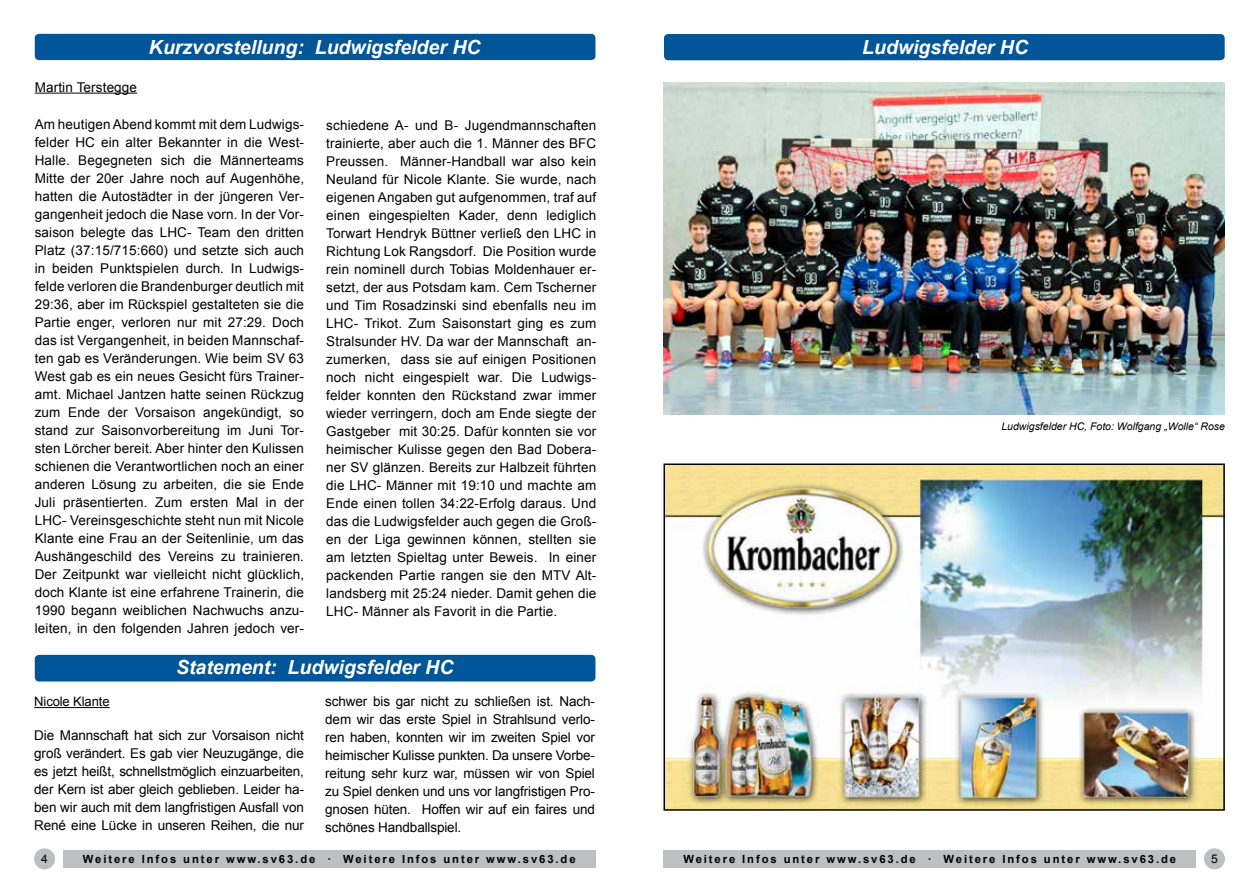
<style>
.page{position:relative;width:1259px;height:893px;background:#fff}
.page>*{position:absolute;margin:0;border:0;box-sizing:border-box;transform-origin:0 0}
.t1{font:italic 700 19.5px "Arial";color:#fff}
.t2{font:13.5px/18px "Arial";letter-spacing:.01em;color:#000;text-align:justify}
.t3{font:13.05px "Arial";letter-spacing:-.01em;color:#000}
.t4{font:12px "Arial";color:#000}
.t5{font:700 11.25px "Arial";letter-spacing:.17em;color:#000}
.t6{font:italic 10.5px "Arial";color:#000}
</style>
<div class="page">
<div style="left:63px;top:850px;width:532px;height:17px;background:#bdbfc0"></div>
<div style="left:663px;top:850px;width:533px;height:17px;background:#bdbfc0"></div>
<div style="left:34px;top:848px;width:21px;height:21px;background:#bdbfc0;border-radius:50%"></div>
<div style="left:1204px;top:848px;width:21px;height:21px;background:#bdbfc0;border-radius:50%"></div>
<div style="left:35px;top:34px;width:560px;height:26px;background:#005699;border-radius:4px"></div>
<div style="left:35px;top:655px;width:560px;height:26px;background:#005699;border-radius:4px"></div>
<hr style="left:35px;top:93px;width:102px;height:1px;background:#000">
<hr style="left:34px;top:707px;width:76px;height:1px;background:#000">
<div style="left:664px;top:34px;width:560px;height:26px;background:#005699;border-radius:4px"></div>
<img style="left:663px;top:82px;width:562px;height:332px">
<img style="left:666px;top:466px;width:555px;height:342px">
<div style="left:663px;top:463px;width:561px;height:348px;border:2px solid #000"></div>
<h1 class="t1" style="left:149px;top:35px;width:333px">Kurzvorstellung: Ludwigsfelder HC</h1>
<p class="t2" style="left:35px;top:78px;width:104px">Martin Terstegge</p>
<p class="t2" style="left:35px;top:116px;width:271px">Am heutigen Abend kommt mit dem Ludwigs&shy;felder HC ein alter Bekannter in die West-Halle. Begegneten sich die Männerteams Mitte der 20er Jahre noch auf Augenhöhe, hatten die Autostädter in der jüngeren Ver&shy;gangenheit jedoch die Nase vorn. In der Vor&shy;saison belegte das LHC- Team den dritten Platz (37:15/715:660) und setzte sich auch in beiden Punktspielen durch. In Ludwigs&shy;felde verloren die Brandenburger deutlich mit 29:36, aber im Rückspiel gestalteten sie die Partie enger, verloren nur mit 27:29. Doch das ist Vergangenheit, in beiden Mannschaf&shy;ten gab es Veränderungen. Wie beim SV 63<br>West gab es ein neues Gesicht fürs Trainer&shy;amt. Michael Jantzen hatte seinen Rückzug zum Ende der Vorsaison angekündigt, so stand zur Saisonvorbereitung im Juni Tor&shy;sten Lörcher bereit. Aber hinter den Kulissen schienen die Verantwortlichen noch an einer anderen Lösung zu arbeiten, die sie Ende Juli präsentierten. Zum ersten Mal in der LHC- Vereinsgeschichte steht nun mit Nicole Klante eine Frau an der Seitenlinie, um das Aushängeschild des Vereins zu trainieren.<br>Der Zeitpunkt war vielleicht nicht glücklich, doch Klante ist eine erfahrene Trainerin, die 1990 begann weiblichen Nachwuchs anzu&shy;leiten, in den folgenden Jahren jedoch ver-</p>
<p class="t2" style="left:326px;top:116px;width:272px">schiedene A- und B- Jugendmannschaften trainierte, aber auch die 1. Männer des BFC Preussen. Männer-Handball war also kein Neuland für Nicole Klante. Sie wurde, nach eigenen Angaben gut aufgenommen, traf auf einen eingespielten Kader, denn lediglich Torwart Hendryk Büttner verließ den LHC in Richtung Lok Rangsdorf. Die Position wurde rein nominell durch Tobias Moldenhauer er&shy;setzt, der aus Potsdam kam. Cem Tscherner und Tim Rosadzinski sind ebenfalls neu im LHC- Trikot. Zum Saisonstart ging es zum Stralsunder HV. Da war der Mannschaft an&shy;zumerken, dass sie auf einigen Positionen noch nicht eingespielt war. Die Ludwigs&shy;felder konnten den Rückstand zwar immer wieder verringern, doch am Ende siegte der Gastgeber mit 30:25. Dafür konnten sie vor heimischer Kulisse gegen den Bad Dobera&shy;ner SV glänzen. Bereits zur Halbzeit führten die LHC- Männer mit 19:10 und machte am Ende einen tollen 34:22-Erfolg daraus. Und das die Ludwigsfelder auch gegen die Groß&shy;en der Liga gewinnen können, stellten sie am letzten Spieltag unter Beweis. In einer packenden Partie rangen sie den MTV Alt&shy;landsberg mit 25:24 nieder. Damit gehen die LHC- Männer als Favorit in die Partie.</p>
<h1 class="t1" style="left:176px;top:655px;width:279px">Statement: Ludwigsfelder HC</h1>
<p class="t3" style="left:34px;top:693px;width:77px">Nicole Klante</p>
<p class="t2" style="left:34px;top:726px;width:271px">Die Mannschaft hat sich zur Vorsaison nicht groß verändert. Es gab vier Neuzugänge, die es jetzt heißt, schnellstmöglich einzuarbeiten, der Kern ist aber gleich geblieben. Leider ha&shy;ben wir auch mit dem langfristigen Ausfall von René eine Lücke in unseren Reihen, die nur</p>
<p class="t2" style="left:325px;top:693px;width:271px">schwer bis gar nicht zu schließen ist. Nach&shy;dem wir das erste Spiel in Strahlsund verlo&shy;ren haben, konnten wir im zweiten Spiel vor heimischer Kulisse punkten. Da unsere Vorbe&shy;reitung sehr kurz war, müssen wir von Spiel zu Spiel denken und uns vor langfristigen Pro&shy;gnosen hüten. Hoffen wir auf ein faires und schönes Handballspiel.</p>
<h1 class="t1" style="left:862px;top:34px;width:167px">Ludwigsfelder HC</h1>
<p class="t6" style="left:1001px;top:420px;width:225px">Ludwigsfelder HC, Foto: Wolfgang „Wolle“ Rose</p>
<p class="t4" style="left:41px;top:851px;width:8px">4</p>
<p class="t5" style="left:83px;top:851px;width:494px">Weitere Infos unter www.sv63.de · Weitere Infos unter www.sv63.de</p>
<p class="t5" style="left:683px;top:851px;width:494px">Weitere Infos unter www.sv63.de · Weitere Infos unter www.sv63.de</p>
<p class="t4" style="left:1211px;top:851px;width:8px">5</p>
</div>
